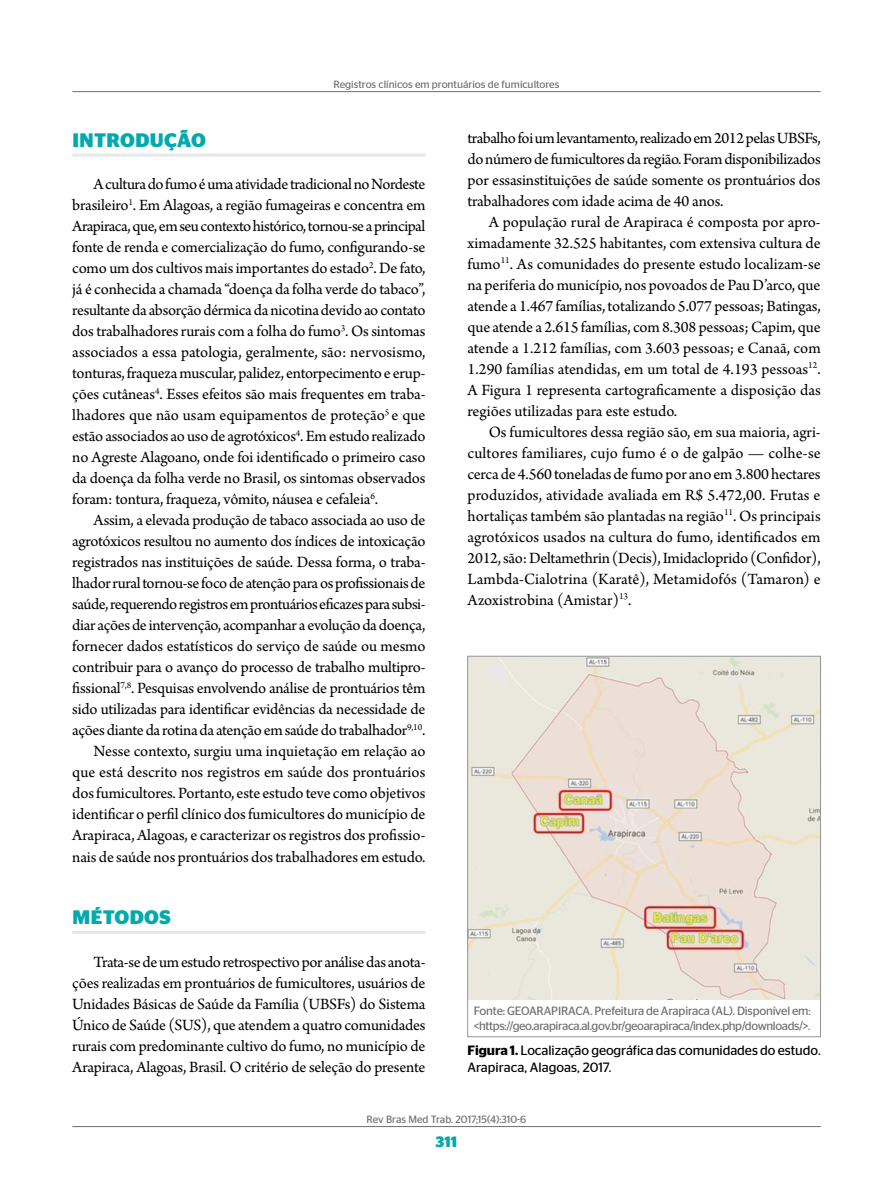
<style>
.page{position:relative;width:893px;height:1191px;background:#fff}
.page>*{position:absolute;margin:0;border:0;box-sizing:border-box;transform-origin:0 0}
.t1{font:700 19.5px "Stag Sans";letter-spacing:.02em;color:#02aaad}
.t2{font:16.5px/21px "Arno Pro";letter-spacing:-.015em;color:#000;text-align:justify}
.t3{font:700 15px "Stag Sans";color:#02aaad}
.t4{font:13.5px/16.2px "Stag Sans";letter-spacing:-.005em;color:#000}
.t5{font:12px/14.4px "Stag Sans";letter-spacing:-.03em;color:#6d6e71}
.t6{font:10.5px "Stag Sans";color:#6d6e71}
.s1{font-weight:600}
</style>
<div class="page">
<hr style="left:72px;top:1126px;width:749px;height:1px;background:#6d6e71">
<hr style="left:72px;top:91px;width:749px;height:1px;background:#6d6e71">
<hr style="left:72px;top:154px;width:353px;height:3px;background:#e6e7e8">
<hr style="left:72px;top:931px;width:353px;height:3px;background:#e6e7e8">
<img style="left:469px;top:658px;width:350px;height:341px">
<div style="left:467px;top:656px;width:354px;height:381px;border:1px solid #939598"></div>
<p class="t6" style="left:333px;top:78px;width:228px">Registros clínicos em prontuários de fumicultores</p>
<p class="t1" style="left:72px;top:129px;width:135px">INTRODUÇÃO</p>
<p class="t2" style="left:72px;top:175px;width:355px;text-indent:21px">A cultura do fumo é uma atividade tradicional no Nordeste brasileiro<sup>1</sup>. Em Alagoas, a região fumageiras e concentra em Arapiraca, que, em seu contexto histórico, tornou-se a principal fonte de renda e comercialização do fumo, configurando-se como um dos cultivos mais importantes do estado<sup>2</sup>. De fato, já é conhecida a chamada “doença da folha verde do tabaco”, resultante da absorção dérmica da nicotina devido ao contato dos trabalhadores rurais com a folha do fumo<sup>3</sup>. Os sintomas associados a essa patologia, geralmente, são: nervosismo, tonturas, fraqueza muscular, palidez, entorpecimento e erup&shy;ções cutâneas<sup>4</sup>. Esses efeitos são mais frequentes em traba&shy;lhadores que não usam equipamentos de proteção<sup>5</sup> e que estão associados ao uso de agrotóxicos<sup>4</sup>. Em estudo realizado no Agreste Alagoano, onde foi identificado o primeiro caso da doença da folha verde no Brasil, os sintomas observados foram: tontura, fraqueza, vômito, náusea e cefaleia<sup>6</sup>.</p>
<p class="t2" style="left:72px;top:511px;width:355px;text-align:right">Assim, a elevada produção de tabaco associada ao uso de agrotóxicos resultou no aumento dos índices de intoxicação registrados nas instituições de saúde. Dessa forma, o traba&shy;lhador rural tornou-se foco de atenção para os profissionais de saúde, requerendo registros em prontuários eficazes para subsi&shy;diar ações de intervenção, acompanhar a evolução da doença, fornecer dados estatísticos do serviço de saúde ou mesmo contribuir para o avanço do processo de trabalho multipro&shy;fissional<sup>7,8</sup>. Pesquisas envolvendo análise de prontuários têm sido utilizadas para identificar evidências da necessidade de ações diante da rotina da atenção em saúde do trabalhador<sup>9,10</sup>.<br>Nesse contexto, surgiu uma inquietação em relação ao que está descrito nos registros em saúde dos prontuários dos fumicultores. Portanto, este estudo teve como objetivos identificar o perfil clínico dos fumicultores do município de Arapiraca, Alagoas, e caracterizar os registros dos profissio&shy;nais de saúde nos prontuários dos trabalhadores em estudo.</p>
<p class="t1" style="left:72px;top:906px;width:100px">MÉTODOS</p>
<p class="t2" style="left:72px;top:952px;width:355px;text-indent:21px">Trata-se de um estudo retrospectivo por análise das anota&shy;ções realizadas em prontuários de fumicultores, usuários de Unidades Básicas de Saúde da Família (UBSFs) do Sistema Único de Saúde (SUS), que atendem a quatro comunidades rurais com predominante cultivo do fumo, no município de Arapiraca, Alagoas, Brasil. O critério de seleção do presente</p>
<p class="t2" style="left:467px;top:128px;width:355px">trabalho foi um levantamento, realizado em 2012 pelas UBSFs, do número de fumicultores da região. Foram disponibilizados por essasinstituições de saúde somente os prontuários dos trabalhadores com idade acima de 40 anos.</p>
<p class="t2" style="left:467px;top:212px;width:355px;text-indent:21px">A população rural de Arapiraca é composta por apro&shy;ximadamente 32.525 habitantes, com extensiva cultura de fumo<sup>11</sup>. As comunidades do presente estudo localizam-se na periferia do município, nos povoados de Pau D’arco, que atende a 1.467 famílias, totalizando 5.077 pessoas; Batingas, que atende a 2.615 famílias, com 8.308 pessoas; Capim, que atende a 1.212 famílias, com 3.603 pessoas; e Canaã, com 1.290 famílias atendidas, em um total de 4.193 pessoas<sup>12</sup>.<br>A Figura 1 representa cartograficamente a disposição das regiões utilizadas para este estudo.</p>
<p class="t2" style="left:467px;top:422px;width:355px;text-indent:21px">Os fumicultores dessa região são, em sua maioria, agri&shy;cultores familiares, cujo fumo é o de galpão — colhe-se cerca de 4.560 toneladas de fumo por ano em 3.800 hectares produzidos, atividade avaliada em R$ 5.472,00. Frutas e hortaliças também são plantadas na região<sup>11</sup>. Os principais agrotóxicos usados na cultura do fumo, identificados em 2012, são: Deltamethrin (Decis), Imidacloprido (Confidor), Lambda-Cialotrina (Karatê), Metamidofós (Tamaron) e Azoxistrobina (Amistar)<sup>13</sup>.</p>
<p class="t5" style="left:474px;top:1003px;width:338px">Fonte: GEOARAPIRACA. Prefeitura de Arapiraca (AL). Disponível em: &lt;https://geo.arapiraca.al.gov.br/geoarapiraca/index.php/downloads/&gt;.</p>
<p class="t4" style="left:467px;top:1042px;width:355px"><span class="s1">Figura 1.</span> Localização geográfica das comunidades do estudo.<br>Arapiraca, Alagoas, 2017.</p>
<p class="t6" style="left:367px;top:1113px;width:161px">Rev Bras Med Trab. 2017;15(4):310-6</p>
<p class="t3" style="left:436px;top:1132px;width:23px">311</p>
</div>
